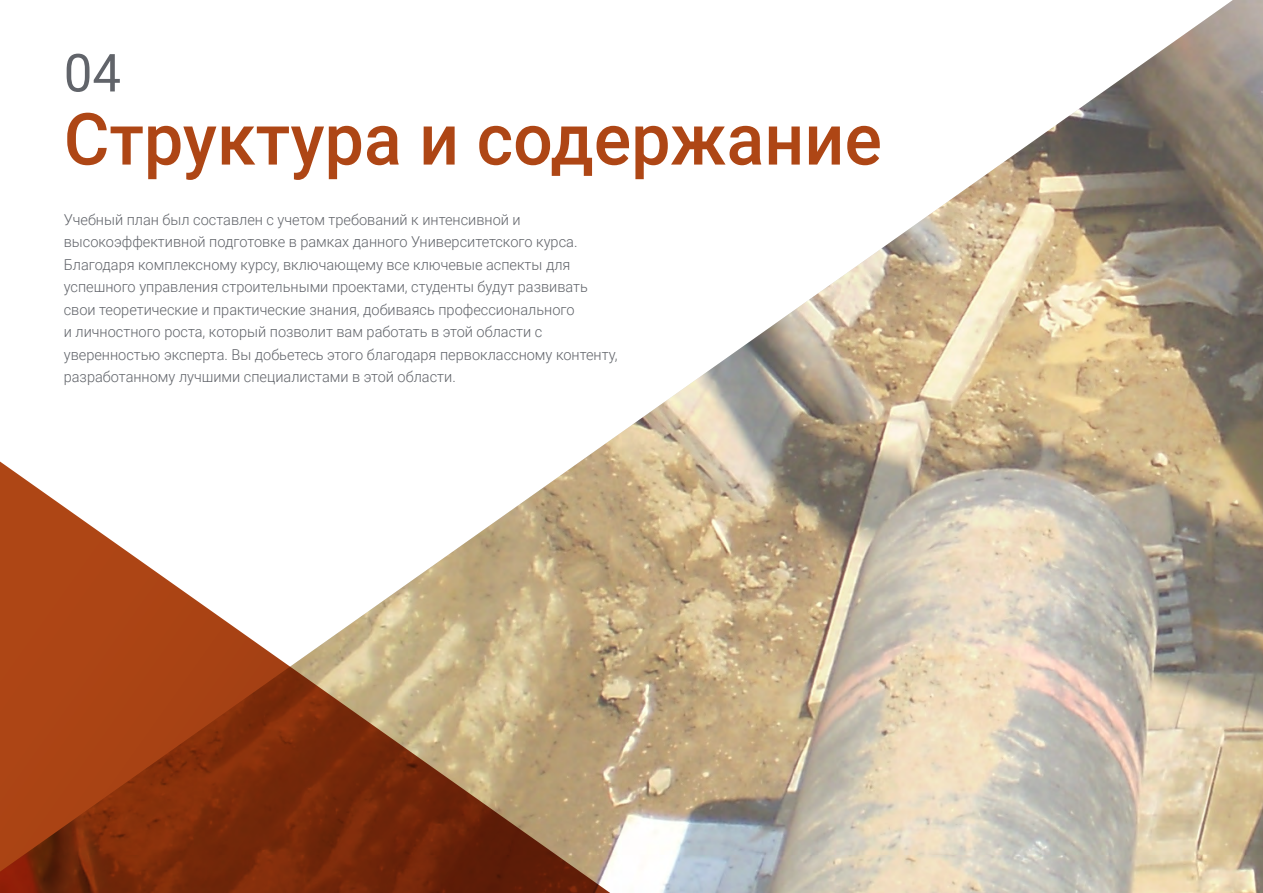
<style>
.page{position:relative;width:1263px;height:893px;background:#fff}
.page>*{position:absolute;margin:0;border:0;box-sizing:border-box;transform-origin:0 0}
.t1{font:500 72px "Roboto";color:#ae4615}
.t2{font:52.5px "Roboto";color:#61646a}
.t3{font:300 15px/22.5px "Roboto";color:#61646a}
</style>
<div class="page">
<img style="left:602px;top:0;width:661px;height:893px">
<svg style="left:0;top:446px;width:640px;height:447px"></svg>
<h2 class="t2" style="left:64px;top:36px;width:59px">04</h2>
<h1 class="t1" style="left:64px;top:89px;width:820px">Структура и содержание</h1>
<p class="t3" style="left:64px;top:208px;width:555px">Учебный план был составлен с учетом требований к интенсивной и высокоэффективной подготовке в рамках данного Университетского курса.<br>Благодаря комплексному курсу, включающему все ключевые аспекты для успешного управления строительными проектами, студенты будут развивать свои теоретические и практические знания, добиваясь профессионального<br>и личностного роста, который позволит вам работать в этой области с уверенностью эксперта. Вы добьетесь этого благодаря первоклассному контенту, разработанному лучшими специалистами в этой области.</p>
</div>
